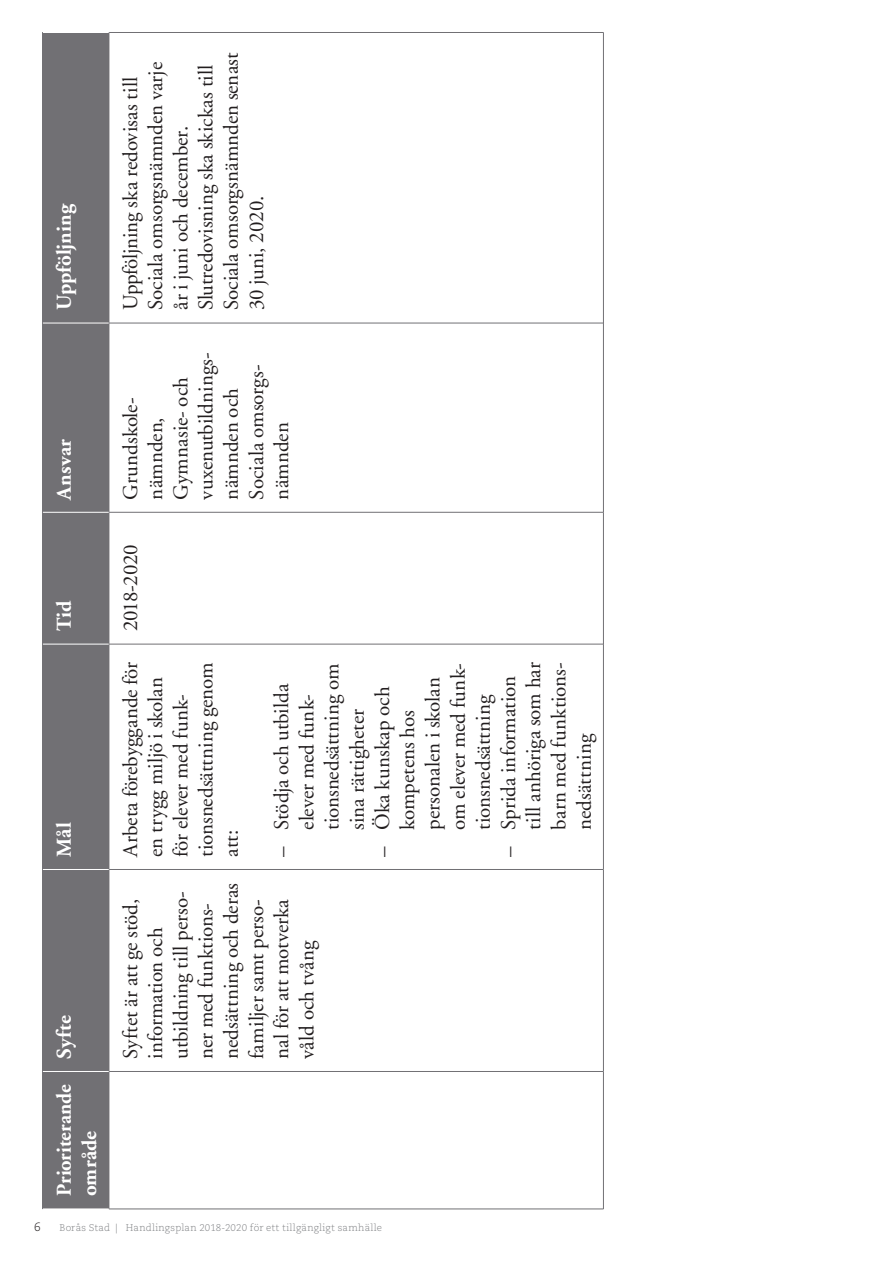
<style>
.page{position:relative;width:893px;height:1263px;background:#fff}
.page>*{position:absolute;margin:0;border:0;box-sizing:border-box;transform-origin:0 0}
.t1{font:21px/25.2px "Adobe Garamond";color:#231f20}
.t2{font:700 21px/25.2px "Adobe Garamond";letter-spacing:-.01em;color:#fff}
.t3{font:300 12px "Caecilia LT Std";color:#231f20}
.t4{font:300 9.75px "Caecilia LT Std";letter-spacing:.015em;color:#808285}
</style>
<div class="page">
<div style="left:43px;top:1071px;width:66px;height:138px;background:#717074"></div>
<div style="left:43px;top:869px;width:66px;height:202px;background:#717074"></div>
<div style="left:43px;top:644px;width:66px;height:225px;background:#717074"></div>
<div style="left:43px;top:512px;width:66px;height:132px;background:#717074"></div>
<div style="left:43px;top:323px;width:66px;height:189px;background:#717074"></div>
<div style="left:43px;top:32px;width:66px;height:291px;background:#717074"></div>
<hr style="left:109px;top:1209px;width:494px;height:1px;background:#717074">
<hr style="left:109px;top:1071px;width:494px;height:1px;background:#717074">
<hr style="left:109px;top:869px;width:494px;height:1px;background:#717074">
<hr style="left:109px;top:644px;width:494px;height:1px;background:#717074">
<hr style="left:109px;top:512px;width:494px;height:1px;background:#717074">
<hr style="left:109px;top:323px;width:494px;height:1px;background:#717074">
<hr style="left:109px;top:32px;width:494px;height:1px;background:#717074">
<hr style="left:603px;top:1071px;width:1px;height:138px;background:#717074">
<hr style="left:603px;top:869px;width:1px;height:202px;background:#717074">
<hr style="left:603px;top:644px;width:1px;height:225px;background:#717074">
<hr style="left:603px;top:512px;width:1px;height:132px;background:#717074">
<hr style="left:603px;top:323px;width:1px;height:189px;background:#717074">
<hr style="left:603px;top:32px;width:1px;height:291px;background:#717074">
<hr style="left:42px;top:1071px;width:1px;height:138px;background:#717074">
<hr style="left:42px;top:869px;width:1px;height:202px;background:#717074">
<hr style="left:42px;top:644px;width:1px;height:225px;background:#717074">
<hr style="left:42px;top:512px;width:1px;height:132px;background:#717074">
<hr style="left:42px;top:323px;width:1px;height:189px;background:#717074">
<hr style="left:42px;top:32px;width:1px;height:291px;background:#717074">
<hr style="left:109px;top:1071px;width:1px;height:138px;background:#717074">
<hr style="left:109px;top:869px;width:1px;height:202px;background:#717074">
<hr style="left:109px;top:644px;width:1px;height:225px;background:#717074">
<hr style="left:109px;top:512px;width:1px;height:132px;background:#717074">
<hr style="left:109px;top:323px;width:1px;height:189px;background:#717074">
<hr style="left:109px;top:32px;width:1px;height:291px;background:#717074">
<hr style="left:43px;top:1071px;width:66px;height:1px;background:#fff">
<hr style="left:43px;top:869px;width:66px;height:1px;background:#fff">
<hr style="left:43px;top:644px;width:66px;height:1px;background:#fff">
<hr style="left:43px;top:512px;width:66px;height:1px;background:#fff">
<hr style="left:43px;top:323px;width:66px;height:1px;background:#fff">
<hr style="left:43px;top:32px;width:66px;height:1px;background:#fff">
<p class="t2" style="left:52px;top:310px;width:107px;rotate:-90deg">Uppföljning</p>
<p class="t2" style="left:52px;top:499px;width:62px;rotate:-90deg">Ansvar</p>
<p class="t2" style="left:52px;top:631px;width:32px;rotate:-90deg">Tid</p>
<p class="t2" style="left:52px;top:857px;width:36px;rotate:-90deg">Mål</p>
<p class="t2" style="left:52px;top:1059px;width:45px;rotate:-90deg">Syfte</p>
<p class="t2" style="left:52px;top:1196px;width:113px;rotate:-90deg">Prioriterande område</p>
<p class="t1" style="left:118px;top:310px;width:259px;rotate:-90deg">Uppföljning ska redovisas till<br>Sociala omsorgsnämnden varje år i juni och december.<br>Slutredovisning ska skickas till<br>Sociala omsorgsnämnden senast<br>30 juni, 2020.</p>
<p class="t1" style="left:118px;top:499px;width:149px;rotate:-90deg">Grundskole&shy;nämnden,<br>Gymnasie- och vuxenutbildnings&shy;nämnden och<br>Sociala omsorgs&shy;nämnden</p>
<p class="t1" style="left:118px;top:631px;width:89px;rotate:-90deg">2018-2020</p>
<p class="t1" style="left:118px;top:857px;width:196px;rotate:-90deg">Arbeta förebyggande för en trygg miljö i skolan för elever med funk&shy;tionsnedsättning genom att:</p>
<p class="t1" style="left:270px;top:830px;width:168px;text-indent:-27px;rotate:-90deg">– Stödja och utbilda elever med funk&shy;tionsnedsättning om sina rättigheter</p>
<p class="t1" style="left:370px;top:830px;width:168px;text-indent:-27px;rotate:-90deg">– Öka kunskap och kompetens hos personalen i skolan om elever med funk&shy;tionsnedsättning</p>
<p class="t1" style="left:496px;top:830px;width:170px;text-indent:-27px;rotate:-90deg">– Sprida information till anhöriga som har barn med funktions&shy;nedsättning</p>
<p class="t1" style="left:118px;top:1059px;width:177px;rotate:-90deg">Syftet är att ge stöd, information och utbildning till perso&shy;ner med funktions&shy;nedsättning och deras familjer samt perso&shy;nal för att motverka våld och tvång</p>
<p class="t3" style="left:34px;top:1220px;width:8px">6</p>
<p class="t4" style="left:60px;top:1222px;width:324px">Borås Stad | Handlingsplan 2018-2020 för ett tillgängligt samhälle</p>
</div>
